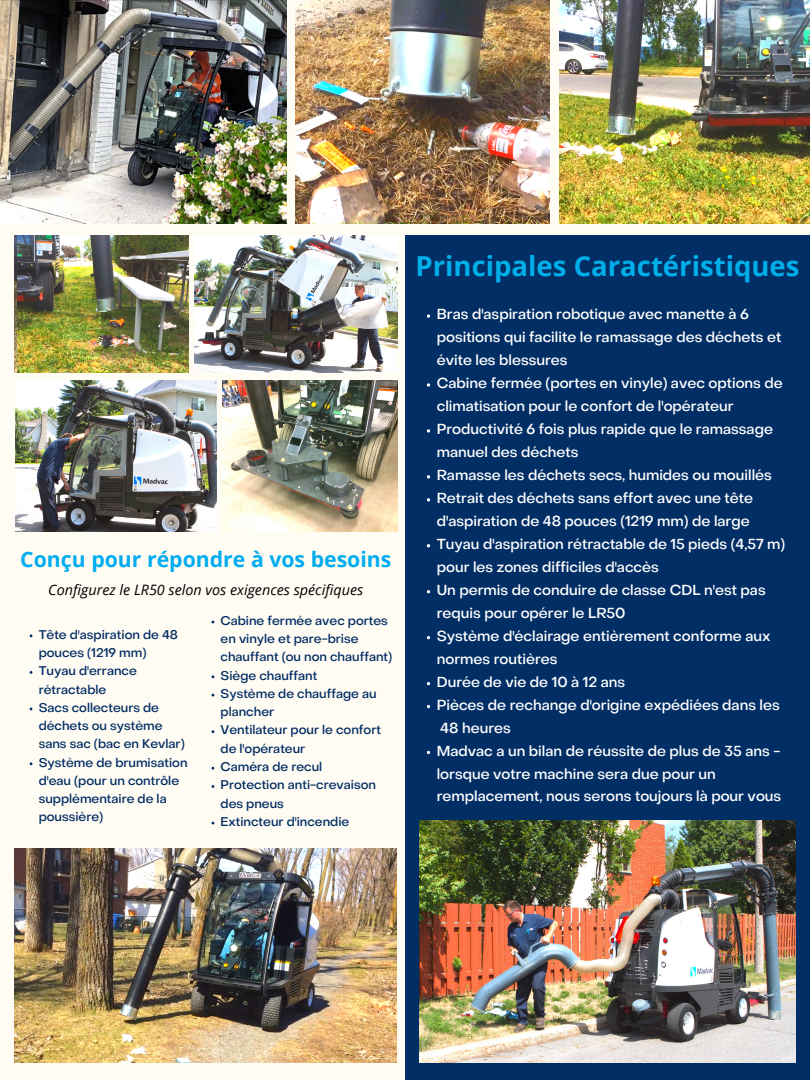
<style>
.page{position:relative;width:810px;height:1080px;background:#fffdf3}
.page>*{position:absolute;margin:0;border:0;box-sizing:border-box;transform-origin:0 0}
.t1{font:700 27.5px "Open Sans";color:#00afe9}
.t2{font:700 21.25px "Open Sans";color:#01acf0}
.t3{font:500 14.38px/23px "Object Sans";color:#fff}
.t4{font:italic 14.38px "Open Sans";color:#000}
.t5{font:500 12.5px/18.2px "Object Sans";color:#032c65}
</style>
<div class="page">
<img style="left:296px;top:0;width:254px;height:224px">
<img style="left:559px;top:0;width:251px;height:224px">
<div style="left:405px;top:236px;width:405px;height:844px;background:#002e65"></div>
<img style="left:222px;top:381px;width:176px;height:150px">
<img style="left:420px;top:821px;width:375px;height:242px">
<img style="left:194px;top:236px;width:204px;height:137px">
<img style="left:16px;top:381px;width:200px;height:150px">
<img style="left:15px;top:848px;width:382px;height:215px">
<img style="left:0;top:0;width:286px;height:224px">
<svg style="left:427px;top:314px;width:3px;height:4px"></svg>
<svg style="left:427px;top:383px;width:3px;height:4px"></svg>
<svg style="left:427px;top:429px;width:3px;height:4px"></svg>
<svg style="left:427px;top:475px;width:3px;height:4px"></svg>
<img style="left:17px;top:236px;width:171px;height:137px">
<p class="t2" style="left:20px;top:545px;width:373px">Conçu pour répondre à vos besoins</p>
<p class="t4" style="left:48px;top:579px;width:317px">Configurez le LR50 selon vos exigences spécifiques</p>
<p class="t5" style="left:39px;top:626px;width:141px">Tête d'aspiration de 48 pouces (1219 mm)</p>
<p class="t5" style="left:39px;top:663px;width:100px">Tuyau d'errance rétractable</p>
<p class="t5" style="left:39px;top:699px;width:148px">Sacs collecteurs de déchets ou système sans sac (bac en Kevlar)</p>
<p class="t5" style="left:39px;top:754px;width:150px">Système de brumisation d'eau (pour un contrôle supplémentaire de la poussière)</p>
<p class="t5" style="left:221px;top:613px;width:173px">Cabine fermée avec portes en vinyle et pare-brise chauffant (ou non chauffant)</p>
<p class="t5" style="left:221px;top:667px;width:98px">Siège chauffant</p>
<p class="t5" style="left:221px;top:686px;width:158px">Système de chauffage au plancher</p>
<p class="t5" style="left:221px;top:722px;width:162px">Ventilateur pour le confort de l'opérateur</p>
<p class="t5" style="left:221px;top:759px;width:103px">Caméra de recul</p>
<p class="t5" style="left:221px;top:777px;width:157px">Protection anti-crevaison des pneus</p>
<p class="t5" style="left:221px;top:814px;width:130px">Extincteur d'incendie</p>
<p class="t1" style="left:416px;top:247px;width:385px">Principales Caractéristiques</p>
<p class="t3" style="left:437px;top:304px;width:346px">Bras d'aspiration robotique avec manette à 6 positions qui facilite le ramassage des déchets et évite les blessures</p>
<p class="t3" style="left:437px;top:373px;width:348px">Cabine fermée (portes en vinyle) avec options de climatisation pour le confort de l'opérateur</p>
<p class="t3" style="left:437px;top:419px;width:338px">Productivité 6 fois plus rapide que le ramassage manuel des déchets</p>
<p class="t3" style="left:437px;top:465px;width:337px">Ramasse les déchets secs, humides ou mouillés</p>
<p class="t3" style="left:437px;top:488px;width:318px">Retrait des déchets sans effort avec une tête d'aspiration de 48 pouces (1219 mm) de large</p>
<p class="t3" style="left:437px;top:534px;width:350px">Tuyau d'aspiration rétractable de 15 pieds (4,57 m) pour les zones difficiles d'accès</p>
<p class="t3" style="left:437px;top:580px;width:331px">Un permis de conduire de classe CDL n'est pas requis pour opérer le LR50</p>
<p class="t3" style="left:437px;top:626px;width:335px">Système d'éclairage entièrement conforme aux normes routières</p>
<p class="t3" style="left:437px;top:671px;width:190px">Durée de vie de 10 à 12 ans</p>
<p class="t3" style="left:437px;top:694px;width:345px">Pièces de rechange d'origine expédiées dans les<br>48 heures</p>
<p class="t3" style="left:437px;top:740px;width:346px">Madvac a un bilan de réussite de plus de 35 ans - lorsque votre machine sera due pour un remplacement, nous serons toujours là pour vous</p>
</div>
